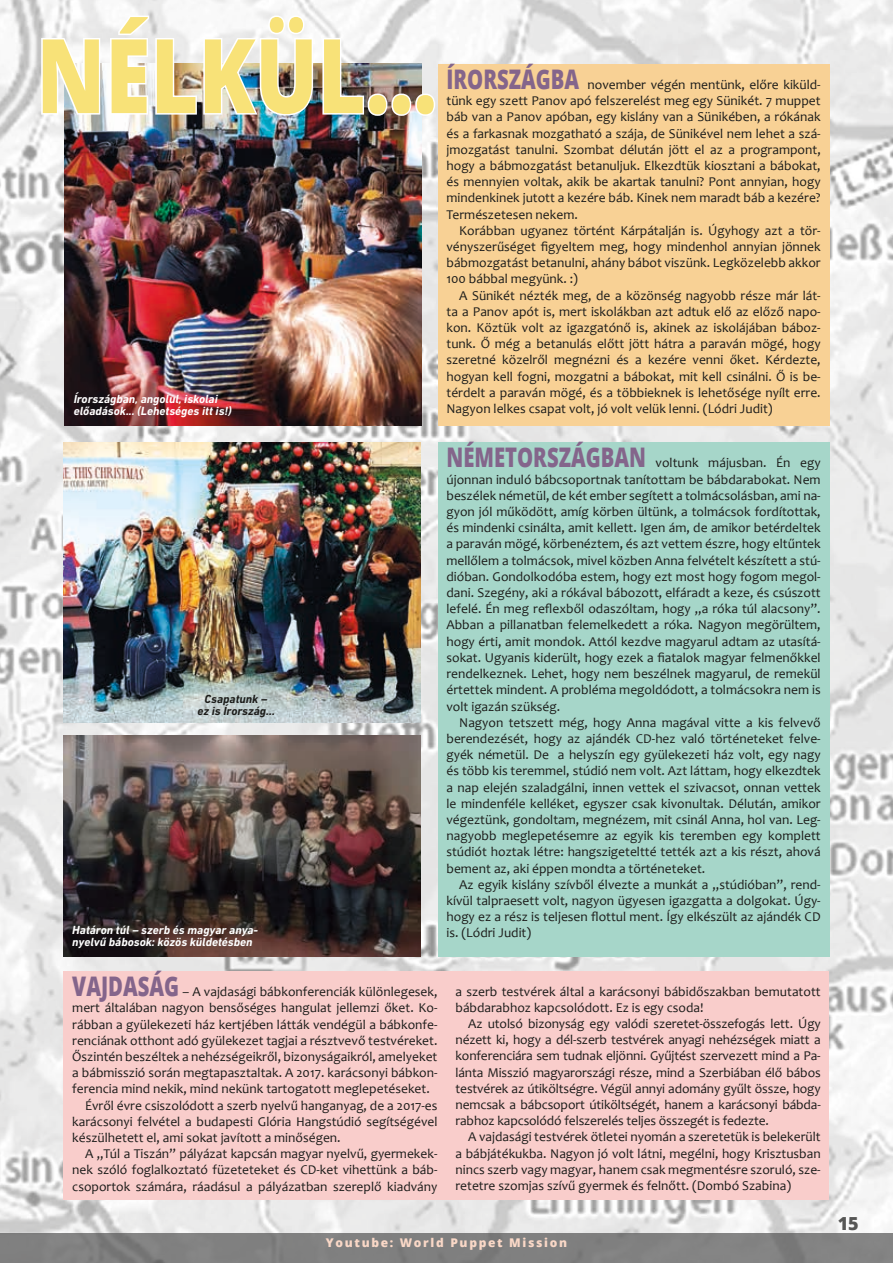
<style>
.page{position:relative;width:893px;height:1263px;background:#fff}
.page>*{position:absolute;margin:0;border:0;box-sizing:border-box;transform-origin:0 0}
.t1{font:800 103.2px "Open Sans";color:#f8e278;scale:.8 1}
.t2{font:800 18px "Open Sans";color:#575756}
.t3{font:13.5px/16.2px "Candara";color:#1d1d1b;text-align:justify}
.t4{font:italic 700 12px/12px "DIN Next LT Pro";color:#fff}
.t5{font:800 12px "Open Sans";letter-spacing:.14em;color:#fad8c7}
.t6{font:italic 700 12px/12px "DIN Next LT Pro";color:#1d1d1b;text-align:center}
.s1{font-family:"Open Sans";font-weight:800;font-size:27px;color:#84658b}
</style>
<div class="page">
<img style="left:0;top:0;width:893px;height:1233px">
<div style="left:438px;top:442px;width:391px;height:515px;background:#a6d6c9"></div>
<img style="left:64px;top:442px;width:357px;height:281px">
<img style="left:64px;top:736px;width:357px;height:221px">
<div style="left:64px;top:971px;width:765px;height:228px;background:#f9cdcb"></div>
<img style="left:65px;top:64px;width:357px;height:361px">
<div style="left:438px;top:64px;width:391px;height:361px;background:#f8d195"></div>
<svg style="left:40px;top:36px;width:62px;height:80px"></svg>
<img style="left:109px;top:13px;width:206px;height:104px">
<img style="left:321px;top:36px;width:116px;height:81px">
<div style="left:0;top:1233px;width:893px;height:30px;background:#808080"></div>
<hr style="left:0;top:1233px;width:1px;height:30px;background:#535353">
<h1 class="t1" style="left:36px;top:-3px;width:502px">NÉLKÜL...</h1>
<p class="t4" style="left:74px;top:393px;width:160px">Írországban, angolul, iskolai előadások... (Lehetséges itt is!)</p>
<p class="t3" style="left:446px;top:76px;width:376px"><span class="s1">ÍRORSZÁGBA</span> november végén mentünk, előre kiküld&shy;tünk egy szett Panov apó felszerelést meg egy Sünikét. 7 muppet báb van a Panov apóban, egy kislány van a Sünikében, a rókának és a farkasnak mozgatható a szája, de Sünikével nem lehet a szá&shy;jmozgatást tanulni. Szombat délután jött el az a programpont, hogy a bábmozgatást betanuljuk. Elkezdtük kiosztani a bábokat, és mennyien voltak, akik be akartak tanulni? Pont annyian, hogy mindenkinek jutott a kezére báb. Kinek nem maradt báb a kezére?<br>Természetesen nekem.</p>
<p class="t3" style="left:446px;top:222px;width:376px;text-indent:13px">Korábban ugyanez történt Kárpátalján is. Úgyhogy azt a tör&shy;vényszerűséget figyeltem meg, hogy mindenhol annyian jönnek bábmozgatást betanulni, ahány bábot viszünk. Legközelebb akkor 100 bábbal megyünk. :)</p>
<p class="t3" style="left:446px;top:287px;width:376px;text-indent:13px">A Sünikét nézték meg, de a közönség nagyobb része már lát&shy;ta a Panov apót is, mert iskolákban azt adtuk elő az előző napo&shy;kon. Köztük volt az igazgatónő is, akinek az iskolájában báboz&shy;tunk. Ő még a betanulás előtt jött hátra a paraván mögé, hogy szeretné közelről megnézni és a kezére venni őket. Kérdezte, hogyan kell fogni, mozgatni a bábokat, mit kell csinálni. Ő is be&shy;térdelt a paraván mögé, és a többieknek is lehetősége nyílt erre.<br>Nagyon lelkes csapat volt, jó volt velük lenni. (Lódri Judit)</p>
<p class="t6" style="left:197px;top:693px;width:79px">Csapatunk –<br>ez is Írország...</p>
<p class="t4" style="left:72px;top:924px;width:187px">Határon túl – szerb és magyar anya&shy;nyelvű bábosok: közös küldetésben</p>
<p class="t3" style="left:72px;top:983px;width:367px"><span class="s1">VAJDASÁG</span> – A vajdasági bábkonferenciák különlegesek,</p>
<p class="t3" style="left:72px;top:1000px;width:367px">mert általában nagyon bensőséges hangulat jellemzi őket. Ko-</p>
<p class="t3" style="left:72px;top:1016px;width:367px">rábban a gyülekezeti ház kertjében látták vendégül a bábkonfe-</p>
<p class="t3" style="left:72px;top:1032px;width:367px">renciának otthont adó gyülekezet tagjai a résztvevő testvéreket.</p>
<p class="t3" style="left:72px;top:1048px;width:367px">Őszintén beszéltek a nehézségeikről, bizonyságaikról, amelyeket</p>
<p class="t3" style="left:72px;top:1064px;width:367px">a bábmisszió során megtapasztaltak. A 2017. karácsonyi bábkon-</p>
<p class="t3" style="left:72px;top:1081px;width:359px">ferencia mind nekik, mind nekünk tartogatott meglepetéseket.</p>
<p class="t3" style="left:85px;top:1097px;width:354px">Évről évre csiszolódott a szerb nyelvű hanganyag, de a 2017-es</p>
<p class="t3" style="left:72px;top:1113px;width:367px">karácsonyi felvétel a budapesti Glória Hangstúdió segítségével</p>
<p class="t3" style="left:72px;top:1129px;width:270px">készülhetett el, ami sokat javított a minőségen.</p>
<p class="t3" style="left:85px;top:1145px;width:354px">A „Túl a Tiszán” pályázat kapcsán magyar nyelvű, gyermekek-</p>
<p class="t3" style="left:72px;top:1162px;width:367px">nek szóló foglalkoztató füzeteteket és CD-ket vihettünk a báb-</p>
<p class="t3" style="left:72px;top:1178px;width:367px">csoportok számára, ráadásul a pályázatban szereplő kiadvány</p>
<p class="t3" style="left:446px;top:455px;width:376px"><span class="s1">NÉMETORSZÁGBAN</span> voltunk májusban. Én egy újonnan induló bábcsoportnak tanítottam be bábdarabokat. Nem beszélek németül, de két ember segített a tolmácsolásban, ami na&shy;gyon jól működött, amíg körben ültünk, a tolmácsok fordítottak, és mindenki csinálta, amit kellett. Igen ám, de amikor betérdeltek a paraván mögé, körbenéztem, és azt vettem észre, hogy eltűntek mellőlem a tolmácsok, mivel közben Anna felvételt készített a stú&shy;dióban. Gondolkodóba estem, hogy ezt most hogy fogom megol&shy;dani. Szegény, aki a rókával bábozott, elfáradt a keze, és csúszott lefelé. Én meg reflexből odaszóltam, hogy „a róka túl alacsony”.<br>Abban a pillanatban felemelkedett a róka. Nagyon megörültem, hogy érti, amit mondok. Attól kezdve magyarul adtam az utasítá&shy;sokat. Ugyanis kiderült, hogy ezek a fiatalok magyar felmenőkkel rendelkeznek. Lehet, hogy nem beszélnek magyarul, de remekül értettek mindent. A probléma megoldódott, a tolmácsokra nem is volt igazán szükség.</p>
<p class="t3" style="left:446px;top:714px;width:376px;text-indent:13px">Nagyon tetszett még, hogy Anna magával vitte a kis felvevő berendezését, hogy az ajándék CD-hez való történeteket felve&shy;gyék németül. De a helyszín egy gyülekezeti ház volt, egy nagy és több kis teremmel, stúdió nem volt. Azt láttam, hogy elkezdtek a nap elején szaladgálni, innen vettek el szivacsot, onnan vettek le mindenféle kelléket, egyszer csak kivonultak. Délután, amikor végeztünk, gondoltam, megnézem, mit csinál Anna, hol van. Leg&shy;nagyobb meglepetésemre az egyik kis teremben egy komplett stúdiót hoztak létre: hangszigeteltté tették azt a kis részt, ahová bement az, aki éppen mondta a történeteket.</p>
<p class="t3" style="left:446px;top:876px;width:376px;text-indent:13px">Az egyik kislány szívből élvezte a munkát a „stúdióban”, rend&shy;kívül talpraesett volt, nagyon ügyesen igazgatta a dolgokat. Úgy&shy;hogy ez a rész is teljesen flottul ment. Így elkészült az ajándék CD is. (Lódri Judit)</p>
<p class="t3" style="left:455px;top:983px;width:367px">a szerb testvérek által a karácsonyi bábidőszakban bemutatott bábdarabhoz kapcsolódott. Ez is egy csoda!</p>
<p class="t3" style="left:455px;top:1015px;width:367px;text-indent:13px">Az utolsó bizonyság egy valódi szeretet-összefogás lett. Úgy nézett ki, hogy a dél-szerb testvérek anyagi nehézségek miatt a konferenciára sem tudnak eljönni. Gyűjtést szervezett mind a Pa&shy;lánta Misszió magyarországi része, mind a Szerbiában élő bábos testvérek az útiköltségre. Végül annyi adomány gyűlt össze, hogy nemcsak a bábcsoport útiköltségét, hanem a karácsonyi bábda&shy;rabhoz kapcsolódó felszerelés teljes összegét is fedezte.</p>
<p class="t3" style="left:455px;top:1129px;width:367px;text-indent:13px">A vajdasági testvérek ötletei nyomán a szeretetük is belekerült a bábjátékukba. Nagyon jó volt látni, megélni, hogy Krisztusban nincs szerb vagy magyar, hanem csak megmentésre szoruló, sze&shy;retetre szomjas szívű gyermek és felnőtt. (Dombó Szabina)</p>
<p class="t5" style="left:326px;top:1233px;width:243px">Youtube: World Puppet Mission</p>
<h2 class="t2" style="left:838px;top:1210px;width:23px">15</h2>
</div>
